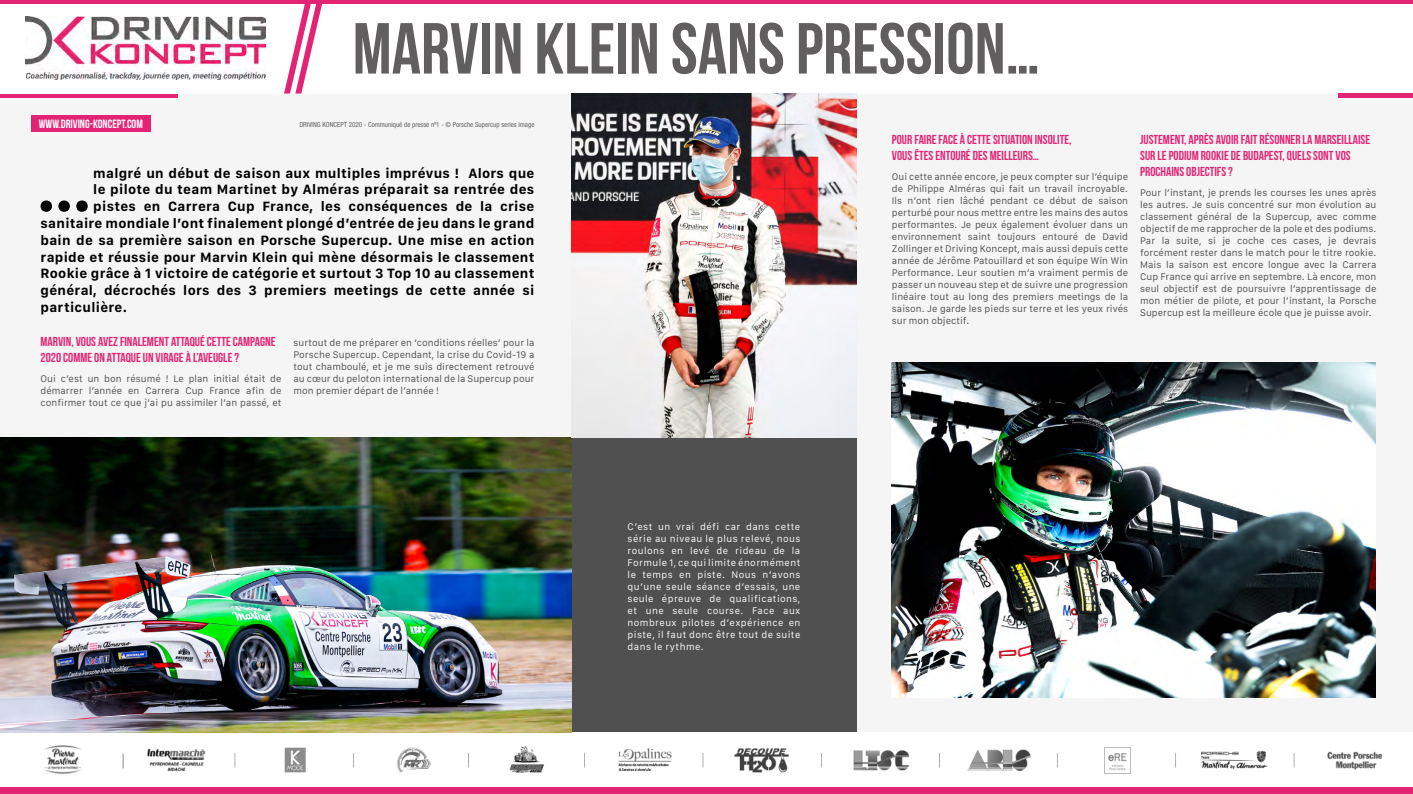
<style>
.page{position:relative;width:1413px;height:794px;background:#fff}
.page>*{position:absolute;margin:0;border:0;box-sizing:border-box;transform-origin:0 0}
.t1{font:72px "Bebas Neue";color:#605e5f}
.t2{font:700 64.4px "San Francisco Text";color:#000}
.t3{font:700 14px "San Francisco Text";letter-spacing:.02em;color:#000}
.t4{font:13px/16px "Bebas Neue";color:#e32474}
.t5{font:12px "Bebas Neue";color:#fff}
.t6{font:10px/12px "San Francisco Text";color:#4f4f4f;text-align:justify}
.t7{font:10px/12px "San Francisco Text";letter-spacing:.04em;color:#fff;text-align:justify}
.t8{font:condensed 7px "Helvetica Neue LT Pro";color:#636362}
</style>
<div class="page">
<div style="left:0;top:58px;width:1413px;height:683px;background:#f5f5f5"></div>
<div style="left:0;top:3px;width:1413px;height:91px;background:#fff"></div>
<hr style="left:1338px;top:94px;width:75px;height:4px;background:#e32474">
<hr style="left:0;top:94px;width:177px;height:3px;background:#e32474">
<div style="left:31px;top:115px;width:120px;height:17px;background:#e32474"></div>
<hr style="left:0;top:0;width:1413px;height:3px;background:#e32474">
<img style="left:25px;top:17px;width:241px;height:63px">
<svg style="left:284px;top:3px;width:39px;height:91px"></svg>
<div style="left:0;top:732px;width:1413px;height:55px;background:#fff"></div>
<div style="left:0;top:787px;width:1413px;height:7px;background:#e32474"></div>
<div style="left:571px;top:437px;width:286px;height:295px;background:#505050"></div>
<img style="left:0;top:437px;width:571px;height:295px">
<img style="left:571px;top:94px;width:286px;height:343px">
<img style="left:892px;top:363px;width:483px;height:334px">
<img style="left:123px;top:747px;width:308px;height:26px">
<img style="left:509px;top:746px;width:401px;height:27px">
<img style="left:939px;top:747px;width:356px;height:27px">
<img style="left:468px;top:753px;width:1px;height:15px">
<img style="left:44px;top:745px;width:37px;height:30px">
<img style="left:1327px;top:751px;width:56px;height:19px">
<h1 class="t1" style="left:353px;top:9px;width:689px">MARVIN KLEIN SANS PRESSION…</h1>
<p class="t5" style="left:39px;top:117px;width:106px">WWW.DRIVING-KONCEPT.COM</p>
<p class="t8" style="left:299px;top:120px;width:237px">DRIVING KONCEPT 2020 - Communiqué de presse nº1 - © Porsche Supercup series image</p>
<h3 class="t3" style="left:93px;top:164px;width:443px">malgré un début de saison aux multiples imprévus ! Alors que</h3>
<h3 class="t3" style="left:93px;top:181px;width:442px">le pilote du team Martinet by Alméras préparait sa rentrée des</h3>
<h3 class="t3" style="left:93px;top:198px;width:442px">pistes en Carrera Cup France, les conséquences de la crise</h3>
<h3 class="t3" style="left:41px;top:215px;width:495px">sanitaire mondiale l’ont finalement plongé d’entrée de jeu dans le grand</h3>
<h3 class="t3" style="left:41px;top:231px;width:495px">bain de sa première saison en Porsche Supercup. Une mise en action</h3>
<h3 class="t3" style="left:41px;top:248px;width:495px">rapide et réussie pour Marvin Klein qui mène désormais le classement</h3>
<h3 class="t3" style="left:41px;top:265px;width:495px">Rookie grâce à 1 victoire de catégorie et surtout 3 Top 10 au classement</h3>
<h3 class="t3" style="left:41px;top:282px;width:495px">général, décrochés lors des 3 premiers meetings de cette année si</h3>
<h3 class="t3" style="left:41px;top:299px;width:88px">particulière.</h3>
<h3 class="t4" style="left:41px;top:333px;width:236px">MARVIN, VOUS AVEZ FINALEMENT ATTAQUÉ CETTE CAMPAGNE<br>2020 COMME ON ATTAQUE UN VIRAGE À L’AVEUGLE ?</h3>
<p class="t6" style="left:41px;top:373px;width:242px">Oui c’est un bon résumé ! Le plan initial était de démarrer l’année en Carrera Cup France afin de confirmer tout ce que j’ai pu assimiler l’an passé, et</p>
<h2 class="t2" style="left:36px;top:150px;width:57px">…</h2>
<p class="t6" style="left:293px;top:337px;width:242px">surtout de me préparer en ‘conditions réelles’ pour la Porsche Supercup. Cependant, la crise du Covid-19 a tout chamboulé, et je me suis directement retrouvé au cœur du peloton international de la Supercup pour mon premier départ de l’année !</p>
<h3 class="t4" style="left:892px;top:131px;width:181px">POUR FAIRE FACE À CETTE SITUATION INSOLITE,<br>VOUS ÊTES ENTOURÉ DES MEILLEURS…</h3>
<p class="t6" style="left:892px;top:171px;width:238px">Oui cette année encore, je peux compter sur l’équipe de Philippe Alméras qui fait un travail incroyable.<br>Ils n’ont rien lâché pendant ce début de saison perturbé pour nous mettre entre les mains des autos performantes. Je peux également évoluer dans un environnement saint toujours entouré de David Zollinger et Driving Koncept, mais aussi depuis cette année de Jérôme Patouillard et son équipe Win Win Performance. Leur soutien m’a vraiment permis de passer un nouveau step et de suivre une progression linéaire tout au long des premiers meetings de la saison. Je garde les pieds sur terre et les yeux rivés sur mon objectif.</p>
<h3 class="t4" style="left:1140px;top:131px;width:231px">JUSTEMENT, APRÈS AVOIR FAIT RÉSONNER LA MARSEILLAISE<br>SUR LE PODIUM ROOKIE DE BUDAPEST, QUELS SONT VOS<br>PROCHAINS OBJECTIFS ?</h3>
<p class="t6" style="left:1140px;top:187px;width:238px">Pour l’instant, je prends les courses les unes après les autres. Je suis concentré sur mon évolution au classement général de la Supercup, avec comme objectif de me rapprocher de la pole et des podiums.<br>Par la suite, si je coche ces cases, je devrais forcément rester dans le match pour le titre rookie.<br>Mais la saison est encore longue avec la Carrera Cup France qui arrive en septembre. Là encore, mon seul objectif est de poursuivre l’apprentissage de mon métier de pilote, et pour l’instant, la Porsche Supercup est la meilleure école que je puisse avoir.</p>
<p class="t7" style="left:627px;top:521px;width:174px">C’est un vrai défi car dans cette série au niveau le plus relevé, nous roulons en levé de rideau de la Formule 1, ce qui limite énormément le temps en piste. Nous n’avons qu’une seule séance d’essais, une seule épreuve de qualifications, et une seule course. Face aux nombreux pilotes d’expérience en piste, il faut donc être tout de suite dans le rythme.</p>
</div>
